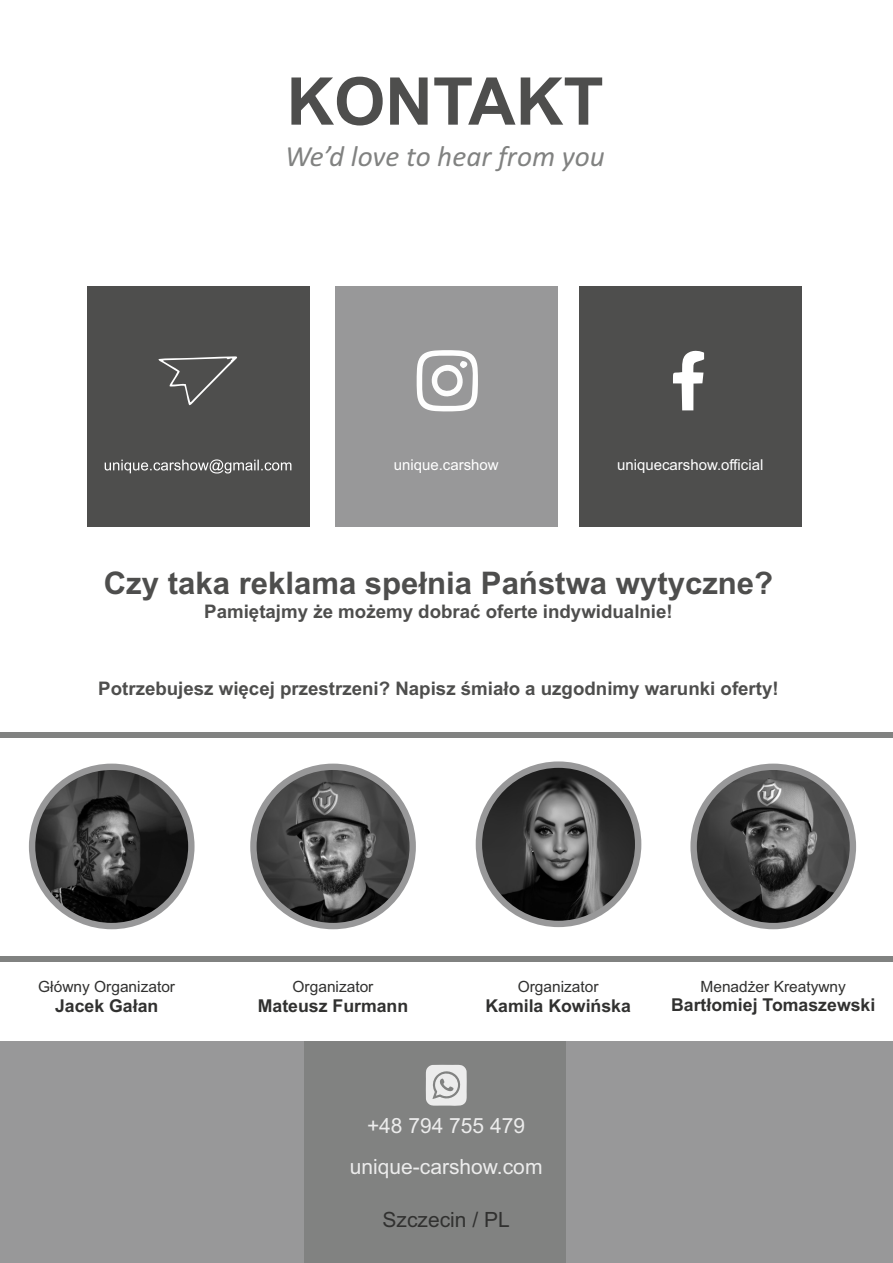
<style>
.page{position:relative;width:893px;height:1263px;background:#fff}
.page>*{position:absolute;margin:0;border:0;box-sizing:border-box;transform-origin:0 0}
.t1{font:700 65.85px "Arial";color:#4e4e4d}
.t2{font:700 31.2px "Arial";color:#4e4e4d}
.t3{font:italic 29.25px "Calibri";color:#818281}
.t4{font:21px "Arial";color:#ececec}
.t5{font:21px "Arial";color:#313130}
.t6{font:700 18.75px "Arial";color:#4e4e4d}
.t7{font:700 17.7px "Arial";color:#313130}
.t8{font:15.45px "Arial";color:#313130}
.t9{font:15px "Arial";color:#fff}
</style>
<div class="page">
<div style="left:0;top:1042px;width:893px;height:221px;background:#989899"></div>
<div style="left:304px;top:1042px;width:262px;height:221px;background:#818281"></div>
<div style="left:87px;top:286px;width:222px;height:241px;background:#4e4e4d"></div>
<svg style="left:158px;top:356px;width:79px;height:50px"></svg>
<svg style="left:105px;top:459px;width:186px;height:14px"></svg>
<div style="left:335px;top:286px;width:222px;height:241px;background:#989899"></div>
<svg style="left:416px;top:350px;width:62px;height:62px"></svg>
<div style="left:579px;top:286px;width:222px;height:241px;background:#4e4e4d"></div>
<svg style="left:673px;top:350px;width:31px;height:60px"></svg>
<div style="left:0;top:956px;width:893px;height:6px;background:#818281"></div>
<div style="left:0;top:732px;width:893px;height:6px;background:#818281"></div>
<img style="left:481px;top:765px;width:159px;height:159px;border-radius:50%">
<div style="left:476px;top:761px;width:165px;height:166px;border:6px solid #989899;border-radius:50%"></div>
<svg style="left:425px;top:1064px;width:42px;height:42px"></svg>
<img style="left:32px;top:767px;width:159px;height:159px;border-radius:50%">
<div style="left:29px;top:764px;width:166px;height:165px;border:6px solid #989899;border-radius:50%"></div>
<img style="left:253px;top:767px;width:160px;height:159px;border-radius:50%">
<div style="left:250px;top:764px;width:166px;height:165px;border:6px solid #989899;border-radius:50%"></div>
<img style="left:694px;top:767px;width:159px;height:159px;border-radius:50%">
<div style="left:690px;top:764px;width:166px;height:165px;border:6px solid #989899;border-radius:50%"></div>
<h1 class="t1" style="left:286px;top:77px;width:319px">KONTAKT</h1>
<h3 class="t3" style="left:285px;top:145px;width:321px">We’d love to hear from you</h3>
<p class="t9" style="left:394px;top:459px;width:107px">unique.carshow</p>
<p class="t9" style="left:617px;top:459px;width:148px">uniquecarshow.official</p>
<h2 class="t2" style="left:104px;top:571px;width:671px">Czy taka reklama spełnia Państwa wytyczne?</h2>
<p class="t6" style="left:204px;top:604px;width:470px">Pamiętajmy że możemy dobrać oferte indywidualnie!</p>
<p class="t6" style="left:98px;top:681px;width:682px">Potrzebujesz więcej przestrzeni? Napisz śmiało a uzgodnimy warunki oferty!</p>
<p class="t8" style="left:38px;top:981px;width:138px">Główny Organizator</p>
<p class="t7" style="left:55px;top:999px;width:105px">Jacek Gałan</p>
<p class="t8" style="left:293px;top:981px;width:82px">Organizator</p>
<p class="t7" style="left:258px;top:999px;width:152px">Mateusz Furmann</p>
<p class="t8" style="left:518px;top:981px;width:82px">Organizator</p>
<p class="t7" style="left:485px;top:999px;width:147px">Kamila Kowińska</p>
<p class="t4" style="left:367px;top:1117px;width:160px">+48 794 755 479</p>
<p class="t4" style="left:350px;top:1159px;width:194px">unique-carshow.com</p>
<p class="t5" style="left:383px;top:1211px;width:129px">Szczecin / PL</p>
<p class="t8" style="left:700px;top:981px;width:147px">Menadżer Kreatywny</p>
<p class="t7" style="left:671px;top:998px;width:206px">Bartłomiej Tomaszewski</p>
</div>
